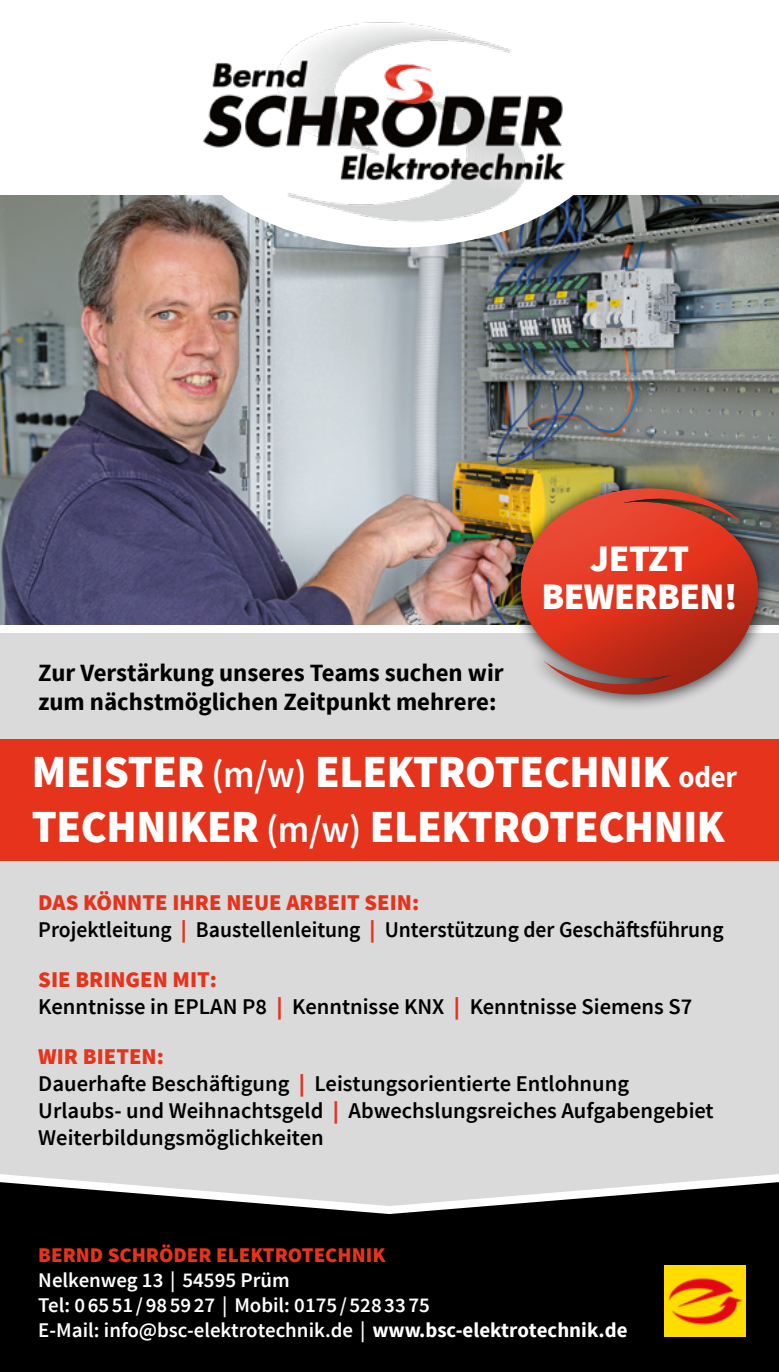
<style>
.page{position:relative;width:779px;height:1372px;background:#fff}
.page>*{position:absolute;margin:0;border:0;box-sizing:border-box;transform-origin:0 0}
.t1{font:900 45.9px/54.9px "Source Sans Pro";letter-spacing:-.01em;color:#fff}
.t2{font:900 37.12px/38.5px "Source Sans Pro";letter-spacing:-.015em;color:#fff;text-align:center}
.t3{font:700 24.75px/29.7px "Source Sans Pro";color:#000}
.t4{font:600 22.5px/27px "Source Sans Pro";color:#000}
.t5{font:600 22.5px/27px "Source Sans Pro";color:#000;scale:.96 1}
.t6{font:600 20.93px/25px "Source Sans Pro";color:#fff}
.t7{font:900 20.93px "Source Sans Pro";color:#e6331c}
.s1{font-weight:600;font-size:38.48px}
.s2{font-weight:700;font-size:29.93px}
.s3{font-weight:900;color:#e6331c}
.s4{font-weight:700}
</style>
<div class="page">
<div style="left:0;top:634px;width:778px;height:737px;background:#dadada"></div>
<img style="left:0;top:195px;width:778px;height:429px">
<img style="left:180px;top:195px;width:434px;height:52px">
<img style="left:202px;top:22px;width:365px;height:203px">
<div style="left:485px;top:457px;width:293px;height:190px;background:#fff;opacity:.33"></div>
<div style="left:485px;top:516px;width:293px;height:205px;background:#000;opacity:.75"></div>
<div style="left:0;top:739px;width:778px;height:121px;background:#e6331c"></div>
<svg style="left:0;top:1181px;width:778px;height:190px;background:#161615"></svg>
<img style="left:664px;top:1265px;width:80px;height:71px">
<p class="t3" style="left:38px;top:658px;width:466px">Zur Verstärkung unseres Teams suchen wir zum nächstmöglichen Zeitpunkt mehrere:</p>
<h2 class="t2" style="left:541px;top:540px;width:197px">JETZT<br>BEWERBEN!</h2>
<h1 class="t1" style="left:32px;top:746px;width:706px">MEISTER <span class="s1">(m/w)</span> ELEKTROTECHNIK <span class="s2">oder<br></span>TECHNIKER <span class="s1">(m/w)</span> ELEKTROTECHNIK</h1>
<p class="t5" style="left:38px;top:890px;width:715px"><span class="s3">DAS KÖNNTE IHRE NEUE ARBEIT SEIN:<br></span>Projektleitung <span class="s3">|</span> Baustellenleitung <span class="s3">|</span> Unterstützung der Geschäftsführung</p>
<p class="t4" style="left:38px;top:966px;width:655px"><span class="s3">SIE BRINGEN MIT:<br></span>Kenntnisse in EPLAN P8 <span class="s3">|</span> Kenntnisse KNX <span class="s3">|</span> Kenntnisse Siemens S7</p>
<p class="t4" style="left:38px;top:1043px;width:676px"><span class="s3">WIR BIETEN:<br></span>Dauerhafte Beschäftigung <span class="s3">|</span> Leistungsorientierte Entlohnung Urlaubs- und Weihnachtsgeld <span class="s3">|</span> Abwechslungsreiches Aufgabengebiet Weiterbildungsmöglichkeiten</p>
<p class="t7" style="left:38px;top:1241px;width:348px">BERND SCHRÖDER ELEKTROTECHNIK</p>
<p class="t6" style="left:38px;top:1267px;width:590px">Nelkenweg 13 | 54595 Prüm<br>Tel: 06551/985927 | Mobil: 0175/5283375<br>E-Mail: info@bsc-elektrotechnik.de | <span class="s4">www.bsc-elektrotechnik.de</span></p>
</div>
